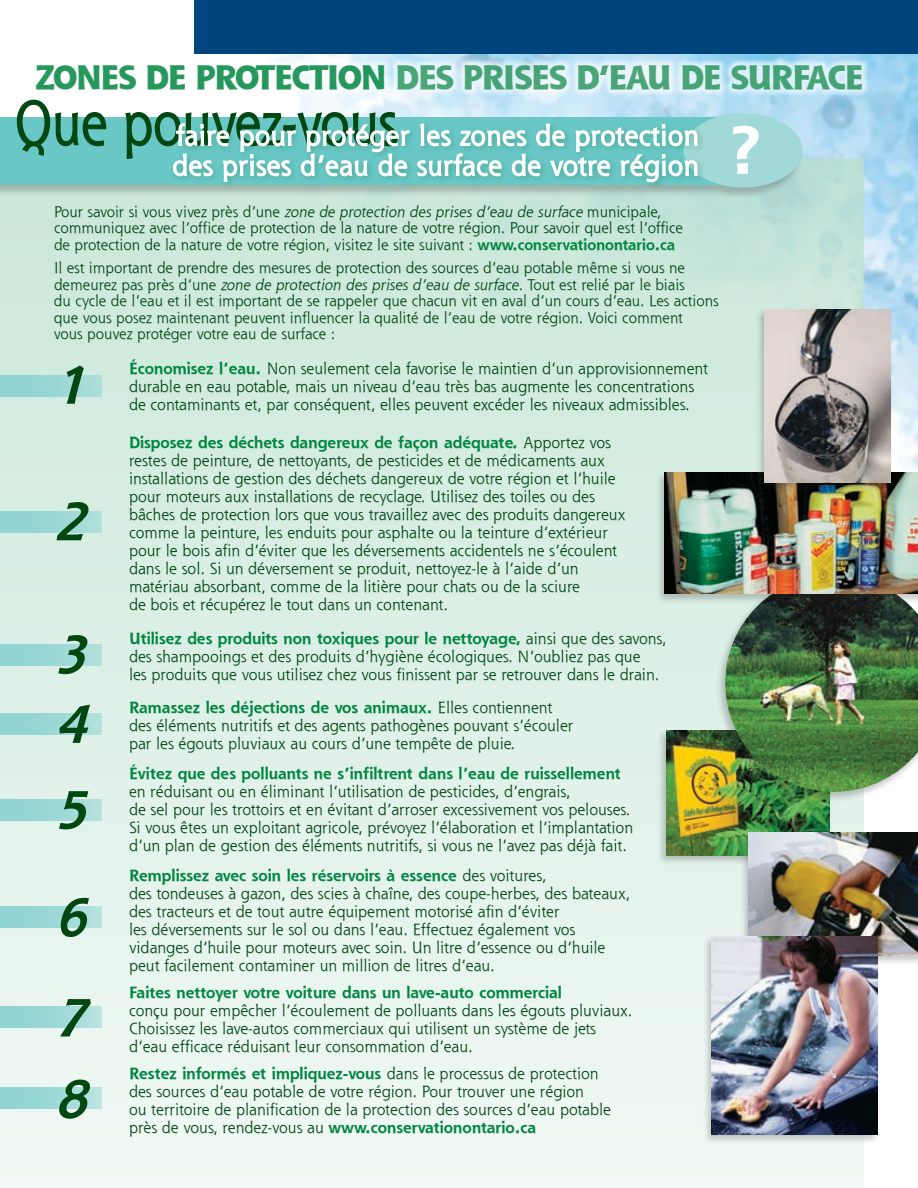
<style>
.page{position:relative;width:918px;height:1188px;background:#fff}
.page>*{position:absolute;margin:0;border:0;box-sizing:border-box;transform-origin:0 0}
.t1{font:700 66px "Shannon";color:#fff}
.t2{font:60.3px "Shannon";color:#004711;scale:.87 1}
.t3{font:italic 700 52.5px "Shannon";color:#004711}
.t4{font:800 33px "Shannon";letter-spacing:-.05em;color:#359a60}
.t5{font:27px/30px "Shannon";letter-spacing:.025em;color:#fff}
.t6{font:15.75px/18px "Shannon";color:#004711}
.t7{font:700 15.75px "Shannon";color:#00863f}
.t8{font:15px/16.5px "Shannon";color:#004711}
.s1{color:#00863f}
.s2{font-style:italic}
.s3{font-weight:700;color:#00863f}
</style>
<div class="page">
<img style="left:281px;top:54px;width:637px;height:416px">
<div style="left:0;top:158px;width:864px;height:1030px;background:linear-gradient(to bottom,#c6e5d8,#f2f9f5)"></div>
<div style="left:194px;top:0;width:724px;height:54px;background:#00447c"></div>
<div style="left:0;top:113px;width:804px;height:87px;background:#231f20;opacity:.25"></div>
<div style="left:0;top:117px;width:745px;height:68px;background:#69c8c6"></div>
<div style="left:684px;top:113px;width:118px;height:75px;background:#a0d9d7;border-radius:50%"></div>
<div style="left:657px;top:729px;width:175px;height:136px;background:#231f20;opacity:.25"></div>
<img style="left:666px;top:730px;width:164px;height:125px">
<div style="left:716px;top:573px;width:202px;height:229px;background:#231f20;opacity:.25"></div>
<img style="left:725px;top:604px;width:193px;height:188px">
<div style="left:655px;top:471px;width:263px;height:133px;background:#231f20;opacity:.25"></div>
<img style="left:665px;top:473px;width:253px;height:121px">
<div style="left:740px;top:831px;width:178px;height:135px;background:#231f20;opacity:.25"></div>
<img style="left:749px;top:833px;width:169px;height:122px">
<div style="left:703px;top:934px;width:178px;height:210px;background:#231f20;opacity:.25"></div>
<img style="left:712px;top:936px;width:166px;height:198px">
<div style="left:755px;top:307px;width:138px;height:185px;background:#231f20;opacity:.25"></div>
<img style="left:764px;top:309px;width:126px;height:173px">
<div style="left:27px;top:56px;width:842px;height:40px;background:#fff;opacity:.75"></div>
<svg style="left:16px;top:99px;width:91px;height:57px"></svg>
<div style="left:169px;top:120px;width:536px;height:70px;background:#004711;opacity:.25"></div>
<svg style="left:124px;top:111px;width:286px;height:87px"></svg>
<svg style="left:416px;top:123px;width:283px;height:68px"></svg>
<div style="left:0;top:375px;width:101px;height:22px;background:linear-gradient(to right,#8bd2d2,#aaddd7)"></div>
<div style="left:0;top:511px;width:101px;height:22px;background:linear-gradient(to right,#8ad2d2,#acddd9)"></div>
<div style="left:0;top:644px;width:101px;height:22px;background:linear-gradient(to right,#8ad2d1,#aededa)"></div>
<div style="left:0;top:713px;width:101px;height:22px;background:linear-gradient(to right,#8ad2d1,#afdfdb)"></div>
<div style="left:0;top:799px;width:101px;height:21px;background:linear-gradient(to right,#8ad2d1,#b1dfdc)"></div>
<div style="left:0;top:906px;width:101px;height:22px;background:linear-gradient(to right,#8ad1d1,#b2e0dd)"></div>
<div style="left:0;top:1006px;width:101px;height:22px;background:linear-gradient(to right,#89d1d1,#b4e1de)"></div>
<div style="left:0;top:1087px;width:101px;height:22px;background:linear-gradient(to right,#89d1d0,#b5e1df)"></div>
<h3 class="t4" style="left:36px;top:56px;width:829px"><span class="s1">ZONES DE PROTECTION</span> DES PRISES D’EAU DE SURFACE</h3>
<h2 class="t2" style="left:15px;top:86px;width:442px">Que pouvez-vous</h2>
<h3 class="t5" style="left:172px;top:120px;width:528px">faire pour protéger les zones de protection des prises d’eau de surface de votre région</h3>
<p class="t8" style="left:54px;top:203px;width:631px">Pour savoir si vous vivez près d’une <span class="s2">zone de protection des prises d’eau de surface</span> municipale, communiquez avec l’office de protection de la nature de votre région. Pour savoir quel est l’office de protection de la nature de votre région, visitez le site suivant : <span class="s3">www.conservationontario.ca</span></p>
<p class="t8" style="left:54px;top:259px;width:666px">Il est important de prendre des mesures de protection des sources d’eau potable même si vous ne<br>d e m e u rez p a s p rè s d ’ u n e <span class="s2">zone de protection des prises d’eau de surface</span>. To u t e st re l i é p a r l e b i a i s<br>du cycle de l’eau et il est important de se rappeler que chacun vit en aval d’un cours d’eau. Les actions que vous posez maintenant peuvent influencer la qualité de l’eau de votre région. Voici comment<br>vous pouvez protéger votre eau de surface :</p>
<h3 class="t3" style="left:54px;top:353px;width:51px">1</h3>
<p class="t6" style="left:129px;top:360px;width:580px"><span class="s3">Économisez l’eau.</span> Non seulement cela favorise le maintien d’un approvisionnement durable en eau potable, mais un niveau d’eau très bas augmente les concentrations de contaminants et, par conséquent, elles peuvent excéder les niveaux admissibles.</p>
<h1 class="t1" style="left:729px;top:111px;width:34px">?</h1>
<h3 class="t3" style="left:54px;top:490px;width:51px">2</h3>
<p class="t6" style="left:129px;top:434px;width:498px"><span class="s3">Disposez des déchets dangereux de façon adéquate.</span> Apportez vos restes de peinture, de nettoyants, de pesticides et de médicaments aux installations de gestion des déchets dangereux de votre région et l’huile pour moteurs aux installations de recyclage. Utilisez des toiles ou des bâches de protection lors que vous travaillez avec des produits dangereux comme la peinture, les enduits pour asphalte ou la teinture d’extérieur pour le bois afin d’éviter que les déversements accidentels ne s’écoulent dans le sol. Si un déversement se produit, nettoyez-le à l’aide d’un matériau absorbant, comme de la litière pour chats ou de la sciure<br>de bois et récupérez le tout dans un contenant.</p>
<h3 class="t3" style="left:54px;top:623px;width:51px">3</h3>
<p class="t6" style="left:129px;top:629px;width:539px"><span class="s3">Utilisez des produits non toxiques pour le nettoyage,</span> ainsi que des savons, des shampooings et des produits d’hygiène écologiques. N’oubliez pas que<br>les produits que vous utilisez chez vous finissent par se retrouver dans le drain.</p>
<h3 class="t3" style="left:54px;top:693px;width:51px">4</h3>
<p class="t6" style="left:129px;top:698px;width:446px"><span class="s3">Ramassez les déjections de vos animaux.</span> Elles contiennent des éléments nutritifs et des agents pathogènes pouvant s’écouler par les égouts pluviaux au cours d’une tempête de pluie.</p>
<h3 class="t3" style="left:54px;top:778px;width:51px">5</h3>
<p class="t7" style="left:129px;top:764px;width:493px">Évitez que des polluants ne s’infiltrent dans l’eau de ruissellement</p>
<p class="t6" style="left:129px;top:782px;width:506px">en réduisant ou en éliminant l’utilisation de pesticides, d’engrais,<br>de sel pour les trottoirs et en évitant d’arroser excessivement vos pelouses.<br>Si vous êtes un exploitant agricole, prévoyez l’élaboration et l’implantation d’un plan de gestion des éléments nutritifs, si vous ne l’avez pas déjà fait.</p>
<h3 class="t3" style="left:54px;top:886px;width:51px">6</h3>
<h3 class="t3" style="left:54px;top:986px;width:51px">7</h3>
<h3 class="t3" style="left:54px;top:1068px;width:51px">8</h3>
<p class="t6" style="left:129px;top:866px;width:503px"><span class="s3">Remplissez avec soin les réservoirs à essence</span> des voitures,<br>des tondeuses à gazon, des scies à chaîne, des coupe-herbes, des bateaux, des tracteurs et de tout autre équipement motorisé afin d’éviter<br>les déversements sur le sol ou dans l’eau. Effectuez également vos vidanges d’huile pour moteurs avec soin. Un litre d’essence ou d’huile peut facilement contaminer un million de litres d’eau.</p>
<p class="t7" style="left:129px;top:983px;width:434px">Faites nettoyer votre voiture dans un lave-auto commercial</p>
<p class="t6" style="left:129px;top:1002px;width:505px">conçu pour empêcher l’écoulement de polluants dans les égouts pluviaux.<br>Choisissez les lave-autos commerciaux qui utilisent un système de jets d’eau efficace réduisant leur consommation d’eau.</p>
<p class="t6" style="left:129px;top:1065px;width:484px"><span class="s3">Restez informés et impliquez-vous</span> dans le processus de protection des sources d’eau potable de votre région. Pour trouver une région<br>ou territoire de planification de la protection des sources d’eau potable près de vous, rendez-vous au <span class="s3">www.conservationontario.ca</span></p>
</div>
